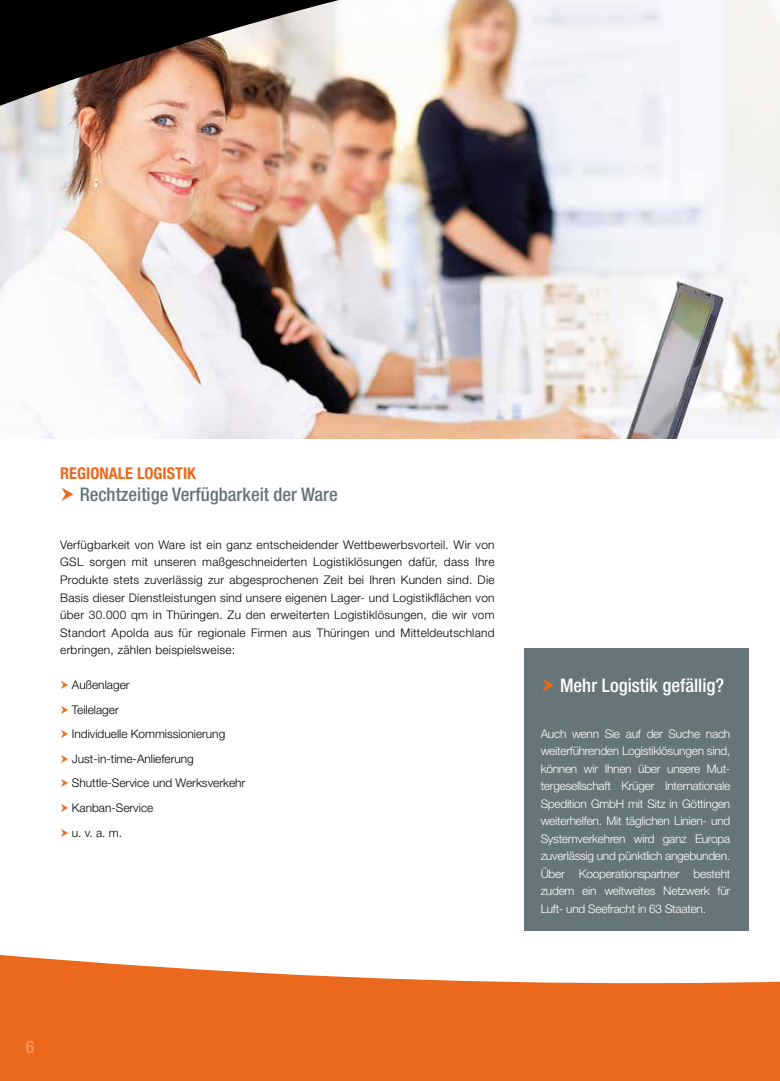
<style>
.page{position:relative;width:780px;height:1081px;background:#fff}
.page>*{position:absolute;margin:0;border:0;box-sizing:border-box;transform-origin:0 0}
.t1{font:500 condensed 18.75px "Helvetica Neue LT Std";color:#66757a}
.t2{font:500 condensed 18.75px "Helvetica Neue LT Std";color:#fff}
.t3{font:500 condensed 17.5px "Helvetica Neue LT Std";color:#f39a5c}
.t4{font:700 condensed 16.25px "Helvetica Neue LT Std";color:#eb691c}
.t5{font:300 11.88px/17.5px "Helvetica Neue LT Std";color:#000;text-align:justify}
.t6{font:300 11.88px/17.5px "Helvetica Neue LT Std";letter-spacing:-.02em;color:#fff;text-align:justify}
</style>
<div class="page">
<img style="left:0;top:0;width:780px;height:438px">
<div style="left:524px;top:648px;width:225px;height:283px;background:#66757a"></div>
<svg style="left:0;top:954px;width:780px;height:127px;fill:#eb691c"></svg>
<img style="left:0;top:0;width:381px;height:110px">
<h3 class="t4" style="left:60px;top:464px;width:137px">REGIONALE LOGISTIK</h3>
<h1 class="t1" style="left:80px;top:483px;width:259px">Rechtzeitige Verfügbarkeit der Ware</h1>
<p class="t5" style="left:60px;top:536px;width:436px">Verfügbarkeit von Ware ist ein ganz entscheidender Wettbewerbsvorteil. Wir von GSL sorgen mit unseren maßgeschneiderten Logistiklösungen dafür, dass Ihre Produkte stets zuverlässig zur abgesprochenen Zeit bei Ihren Kunden sind. Die Basis dieser Dienstleistungen sind unsere eigenen Lager- und Logistikflächen von über 30.000 qm in Thüringen. Zu den erweiterten Logistiklösungen, die wir vom Standort Apolda aus für regionale Firmen aus Thüringen und Mitteldeutschland erbringen, zählen beispielsweise:</p>
<p class="t5" style="left:72px;top:672px;width:175px;line-height:24.6px;text-align:left">Außenlager<br>Teilelager<br>Individuelle Kommissionierung<br>Just-in-time-Anlieferung<br>Shuttle-Service und Werksverkehr<br>Kanban-Service<br>u. v. a. m.</p>
<h1 class="t2" style="left:560px;top:674px;width:166px">Mehr Logistik gefällig?</h1>
<p class="t6" style="left:540px;top:724px;width:191px">Auch wenn Sie auf der Suche nach weiterführenden Logistiklösungen sind, können wir Ihnen über unsere Mut&shy;tergesellschaft Krüger Internationale Spedition GmbH mit Sitz in Göttingen weiterhelfen. Mit täglichen Linien- und Systemverkehren wird ganz Europa zuverlässig und pünktlich angebunden.<br>Über Kooperationspartner besteht zudem ein weltweites Netzwerk für Luft- und Seefracht in 63 Staaten.</p>
<h2 class="t3" style="left:26px;top:1036px;width:10px">6</h2>
</div>
